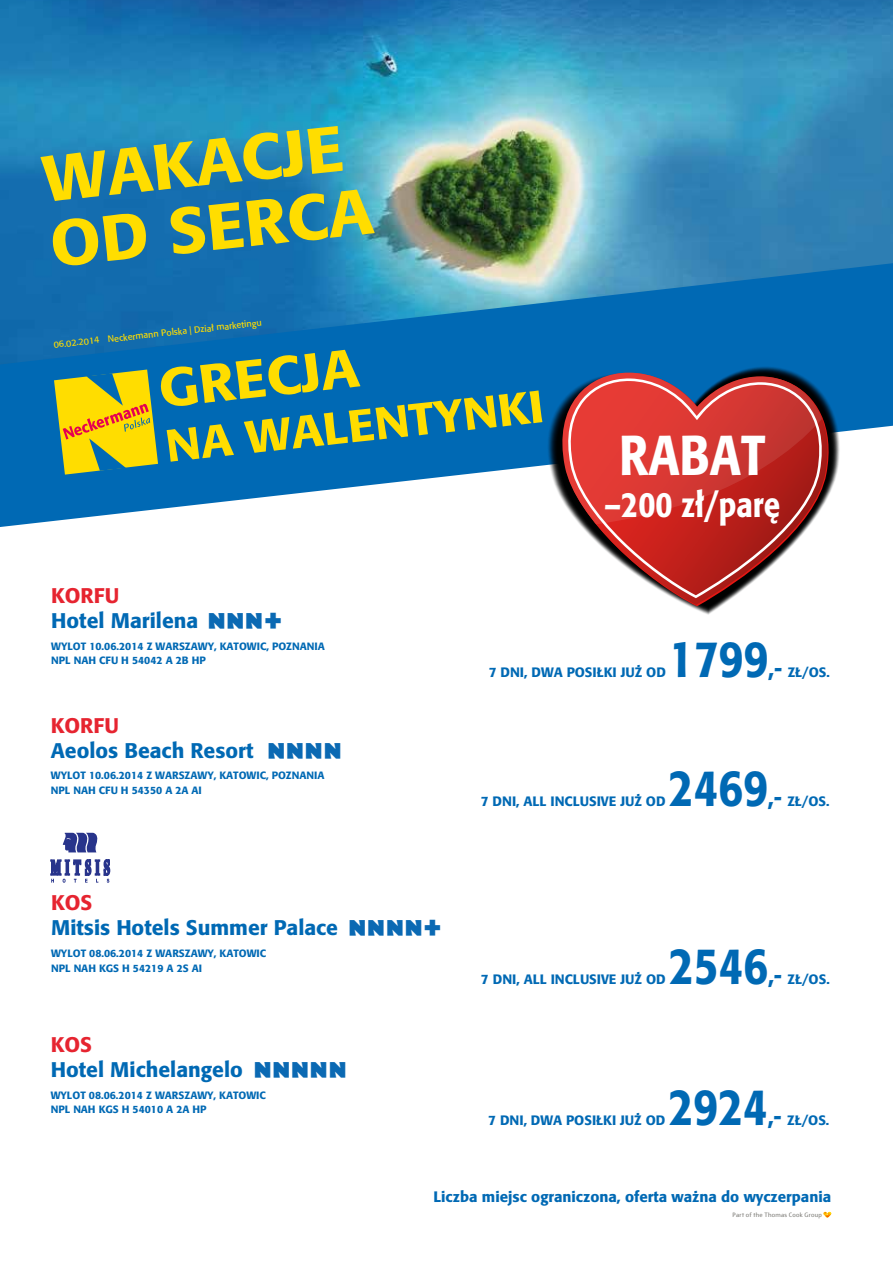
<style>
.page{position:relative;width:893px;height:1263px;background:#fff}
.page>*{position:absolute;margin:0;border:0;box-sizing:border-box;transform-origin:0 0}
.t1{font:63.75px/65.4px "Formata Md CZ";color:#fd0;scale:1.07 1}
.t2{font:55.65px "Formata Md CZ";color:#fff;scale:.84 1}
.t3{font:53.55px "Formata Md CZ";color:#fd0;scale:1.07 1}
.t4{font:45px "Formata Md CZ";color:#fd0;scale:1.07 1}
.t5{font:34.8px "Formata Md CZ";color:#fff;scale:.84 1}
.t6{font:31.8px "NEC Pictos New";letter-spacing:-.235em;color:#0a69b3}
.t7{font:21px "Formata Md CZ";color:#0069b4}
.t8{font:21px "Formata Md CZ";color:#e62430}
.t9{font:15px "Formata Md CZ";color:#0069b4}
.t10{font:13.5px "Formata Md CZ";color:#0069b4}
.t11{font:10.5px/14.5px "Formata Md CZ";color:#0069b4}
.t12{font:9px "Formata CZ";color:#fd0}
.t13{font:6.3px "FS Blake";letter-spacing:.04em;color:#787772}
.s1{font-size:50.7px}
.s2{font-size:26.1px}
</style>
<div class="page">
<img style="left:0;top:0;width:893px;height:259px">
<svg style="left:823px;top:1212px;width:8px;height:5px"></svg>
<svg style="left:0;top:259px;width:893px;height:268px;fill:#0069b4"></svg>
<svg style="left:44px;top:359px;width:124px;height:126px"></svg>
<svg style="left:546px;top:345px;width:298px;height:261px;fill:#0069b4"></svg>
<svg style="left:552px;top:347px;width:291px;height:258px"></svg>
<svg style="left:565px;top:524px;width:257px;height:74px"></svg>
<svg style="left:562px;top:373px;width:260px;height:151px"></svg>
<svg style="left:50px;top:833px;width:61px;height:50px"></svg>
<h1 class="t1" style="left:40px;top:147px;width:304px;rotate:-6deg">WAKACJE<br>OD SERCA</h1>
<p class="t12" style="left:53px;top:339px;width:48px;rotate:-6deg">06.02.2014</p>
<p class="t12" style="left:107px;top:333px;width:156px;rotate:-6deg">Neckermann Polska | Dział marketingu</p>
<h3 class="t3" style="left:155px;top:356px;width:189px;rotate:-6deg">GRECJA</h3>
<h3 class="t4" style="left:163px;top:418px;width:357px;rotate:-6deg">NA WALENTYNKI</h3>
<h2 class="t2" style="left:619px;top:421px;width:176px">RABAT</h2>
<h3 class="t5" style="left:604px;top:483px;width:211px">–200 zł/parę</h3>
<h3 class="t8" style="left:51px;top:583px;width:69px">KORFU</h3>
<h3 class="t7" style="left:51px;top:608px;width:148px">Hotel Marilena</h3>
<p class="t11" style="left:51px;top:639px;width:275px">WYLOT 10.06.2014 Z WARSZAWY, KATOWIC, POZNANIA<br>NPL NAH CFU H 54042 A 2B HP</p>
<h3 class="t6" style="left:204px;top:603px;width:84px">NNN+</h3>
<h3 class="t8" style="left:51px;top:712px;width:69px">KORFU</h3>
<h3 class="t7" style="left:51px;top:737px;width:204px">Aeolos Beach Resort</h3>
<p class="t11" style="left:51px;top:768px;width:275px">WYLOT 10.06.2014 Z WARSZAWY, KATOWIC, POZNANIA<br>NPL NAH CFU H 54350 A 2A AI</p>
<h3 class="t6" style="left:264px;top:733px;width:84px">NNNN</h3>
<h3 class="t8" style="left:51px;top:890px;width:43px">KOS</h3>
<h3 class="t7" style="left:51px;top:915px;width:288px">Mitsis Hotels Summer Palace</h3>
<p class="t11" style="left:51px;top:946px;width:217px">WYLOT 08.06.2014 Z WARSZAWY, KATOWIC<br>NPL NAH KGS H 54219 A 2S AI</p>
<h3 class="t6" style="left:345px;top:910px;width:102px">NNNN+</h3>
<h3 class="t8" style="left:51px;top:1032px;width:43px">KOS</h3>
<h3 class="t7" style="left:51px;top:1056px;width:194px">Hotel Michelangelo</h3>
<p class="t11" style="left:51px;top:1087px;width:217px">WYLOT 08.06.2014 Z WARSZAWY, KATOWIC<br>NPL NAH KGS H 54010 A 2A HP</p>
<h3 class="t6" style="left:250px;top:1052px;width:103px">NNNNN</h3>
<p class="t10" style="left:489px;top:664px;width:343px">7 DNI, DWA POSIŁKI JUŻ OD <span class="s1">1799</span><span class="s2">,-</span> ZŁ/OS.</p>
<p class="t10" style="left:481px;top:793px;width:350px">7 DNI, ALL INCLUSIVE JUŻ OD <span class="s1">2469</span><span class="s2">,-</span> ZŁ/OS.</p>
<p class="t10" style="left:481px;top:971px;width:350px">7 DNI, ALL INCLUSIVE JUŻ OD <span class="s1">2546</span><span class="s2">,-</span> ZŁ/OS.</p>
<p class="t10" style="left:488px;top:1112px;width:343px">7 DNI, DWA POSIŁKI JUŻ OD <span class="s1">2924</span><span class="s2">,-</span> ZŁ/OS.</p>
<h3 class="t9" style="left:433px;top:1188px;width:399px">Liczba miejsc ograniczona, oferta ważna do wyczerpania</h3>
<p class="t13" style="left:733px;top:1210px;width:91px">Part of the Thomas Cook Group</p>
</div>
